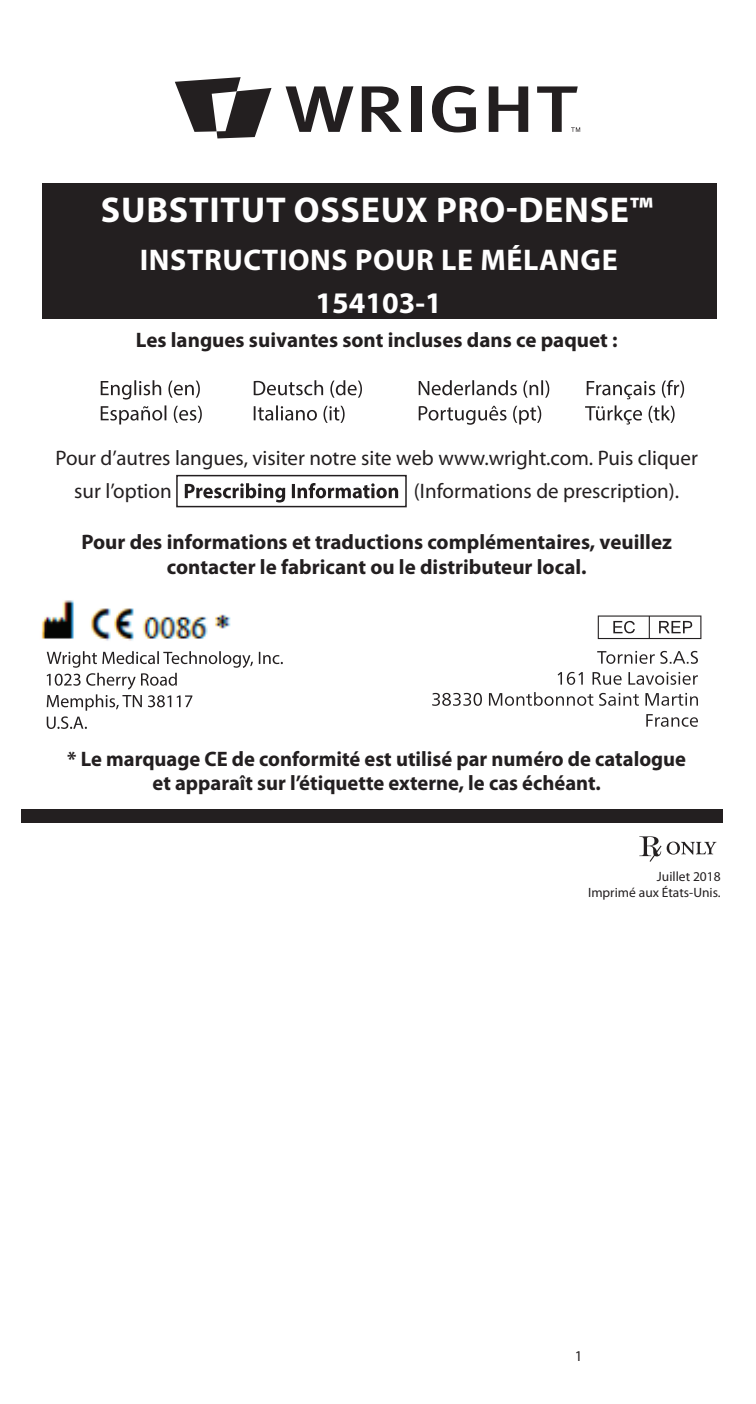
<style>
.page{position:relative;width:756px;height:1404px;background:#fff}
.page>*{position:absolute;margin:0;border:0;box-sizing:border-box;transform-origin:0 0}
.t1{font:700 36px "Myriad Pro";letter-spacing:.02em;color:#fff}
.t2{font:700 30px/42.3px "Myriad Pro";letter-spacing:.02em;color:#fff;text-align:center}
.t3{font:700 21px/25.2px "Myriad Pro";color:#231f20;text-align:center}
.t4{font:21px/33px "Myriad Pro";color:#231f20}
.t5{font:15px "Myriad Pro";color:#231f20}
.t6{font:13.5px/16.2px "Myriad Pro";color:#231f20;text-align:right}
</style>
<div class="page">
<img style="left:41px;top:600px;width:190px;height:41px">
<div style="left:42px;top:183px;width:675px;height:136px;background:#231f20"></div>
<svg style="left:101px;top:380px;width:583px;height:45px"></svg>
<svg style="left:185px;top:483px;width:213px;height:20px"></svg>
<div style="left:176px;top:475px;width:231px;height:32px;border:2px solid #231f20"></div>
<svg style="left:47px;top:651px;width:236px;height:78px"></svg>
<svg style="left:286px;top:86px;width:67px;height:46px"></svg>
<svg style="left:362px;top:86px;width:40px;height:46px"></svg>
<div style="left:411px;top:86px;width:10px;height:46px;background:#231f20"></div>
<svg style="left:432px;top:86px;width:44px;height:46px"></svg>
<svg style="left:489px;top:86px;width:39px;height:46px"></svg>
<svg style="left:175px;top:77px;width:97px;height:61px"></svg>
<svg style="left:537px;top:86px;width:43px;height:46px"></svg>
<div style="left:21px;top:809px;width:702px;height:14px;background:#231f20"></div>
<svg style="left:639px;top:836px;width:77px;height:26px"></svg>
<svg style="left:598px;top:616px;width:103px;height:23px"></svg>
<svg style="left:597px;top:651px;width:101px;height:13px"></svg>
<svg style="left:558px;top:672px;width:140px;height:13px"></svg>
<svg style="left:432px;top:692px;width:266px;height:14px"></svg>
<svg style="left:646px;top:714px;width:52px;height:13px"></svg>
<h1 class="t1" style="left:101px;top:187px;width:553px">SUBSTITUT OSSEUX PRO-DENSE™</h1>
<h2 class="t2" style="left:140px;top:238px;width:479px">INSTRUCTIONS POUR LE MÉLANGE<br>154103-1</h2>
<p class="t3" style="left:136px;top:327px;width:483px">Les langues suivantes sont incluses dans ce paquet :</p>
<p class="t4" style="left:74px;top:441px;width:625px;text-indent:-19px">Pour d’autres langues, visiter notre site web www.wright.com. Puis cliquer sur l’option</p>
<p class="t4" style="left:414px;top:474px;width:267px">(Informations de prescription).</p>
<p class="t3" style="left:81px;top:528px;width:592px">Pour des informations et traductions complémentaires, veuillez contacter le fabricant ou le distributeur local.</p>
<p class="t3" style="left:67px;top:746px;width:620px;line-height:24px">* Le marquage CE de conformité est utilisé par numéro de catalogue et apparaît sur l’étiquette externe, le cas échéant.</p>
<p class="t6" style="left:588px;top:868px;width:134px">Juillet 2018<br>Imprimé aux États-Unis.</p>
<p class="t5" style="left:575px;top:1347px;width:9px">1</p>
</div>
